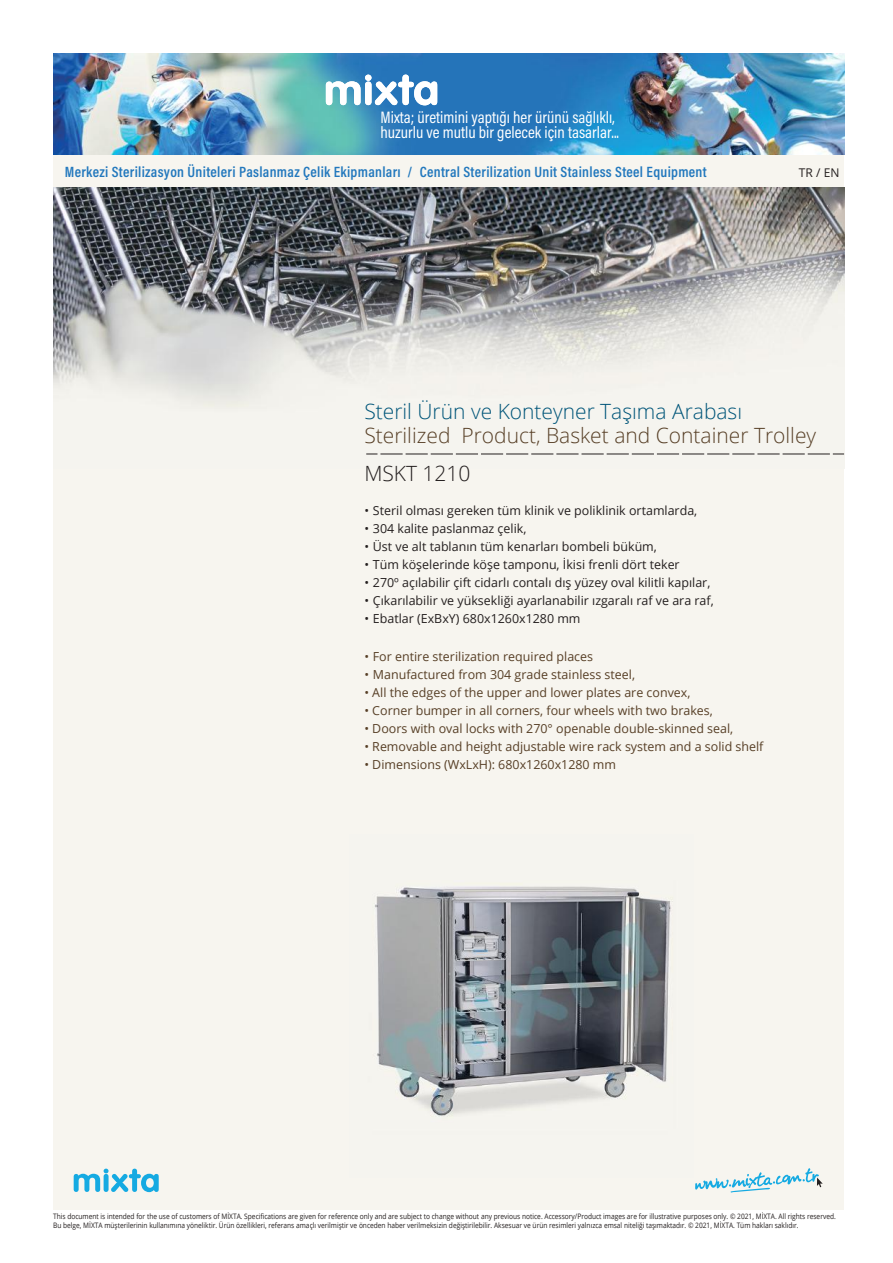
<style>
.page{position:relative;width:893px;height:1263px;background:#fff}
.page>*{position:absolute;margin:0;border:0;box-sizing:border-box;transform-origin:0 0}
.t1{font:300 21px "Open Sans";color:#573f26}
.t2{font:300 21px "Open Sans";color:#005579}
.t3{font:300 21px "Open Sans";color:#241f1f}
.t4{font:16.65px/15px "Acumin Pro Cond";color:#fff}
.t5{font:600 15px "Acumin Pro Cond";letter-spacing:.02em;color:#2278bd}
.t6{font:12.45px "Open Sans";color:#573f26}
.t7{font:12.45px "Open Sans";color:#241f1f}
.t8{font:12px "Open Sans";color:#241f1f}
.t9{font:7.5px/9px "Open Sans";color:#241f1f;scale:.88 1}
</style>
<div class="page">
<div style="left:53px;top:53px;width:791px;height:1157px;background:#f7f5ef"></div>
<img style="left:53px;top:188px;width:791px;height:266px">
<img style="left:53px;top:53px;width:791px;height:102px">
<svg style="left:326px;top:75px;width:111px;height:30px"></svg>
<svg style="left:366px;top:454px;width:478px;height:1px"></svg>
<svg style="left:695px;top:1168px;width:128px;height:24px"></svg>
<svg style="left:74px;top:1168px;width:85px;height:24px"></svg>
<img style="left:375px;top:886px;width:298px;height:231px">
<h2 class="t4" style="left:381px;top:110px;width:240px">Mixta; üretimini yaptığı her ürünü sağlıklı, huzurlu ve mutlu bir gelecek için tasarlar...</h2>
<h3 class="t5" style="left:65px;top:162px;width:643px">Merkezi Sterilizasyon Üniteleri Paslanmaz Çelik Ekipmanları / Central Sterilization Unit Stainless Steel Equipment</h3>
<h3 class="t8" style="left:799px;top:164px;width:42px">TR / EN</h3>
<h1 class="t2" style="left:364px;top:397px;width:379px">Steril Ürün ve Konteyner Taşıma Arabası</h1>
<h1 class="t1" style="left:364px;top:421px;width:453px">Sterilized Product, Basket and Container Trolley</h1>
<h1 class="t3" style="left:364px;top:459px;width:108px">MSKT 1210</h1>
<h3 class="t7" style="left:364px;top:501px;width:334px">• Steril olması gereken tüm klinik ve poliklinik ortamlarda,</h3>
<h3 class="t7" style="left:364px;top:519px;width:164px">• 304 kalite paslanmaz çelik,</h3>
<h3 class="t7" style="left:364px;top:537px;width:294px">• Üst ve alt tablanın tüm kenarları bombeli büküm,</h3>
<h3 class="t7" style="left:364px;top:555px;width:317px">• Tüm köşelerinde köşe tamponu, İkisi frenli dört teker</h3>
<h3 class="t7" style="left:364px;top:573px;width:347px">• 270º açılabilir çift cidarlı contalı dış yüzey oval kilitli kapılar,</h3>
<h3 class="t7" style="left:364px;top:591px;width:351px">• Çıkarılabilir ve yüksekliği ayarlanabilir ızgaralı raf ve ara raf,</h3>
<h3 class="t7" style="left:364px;top:609px;width:218px">• Ebatlar (ExBxY) 680x1260x1280 mm</h3>
<h3 class="t6" style="left:364px;top:648px;width:230px">• For entire sterilization required places</h3>
<h3 class="t6" style="left:364px;top:666px;width:272px">• Manufactured from 304 grade stainless steel,</h3>
<h3 class="t6" style="left:364px;top:684px;width:328px">• All the edges of the upper and lower plates are convex,</h3>
<h3 class="t6" style="left:364px;top:702px;width:350px">• Corner bumper in all corners, four wheels with two brakes,</h3>
<h3 class="t6" style="left:364px;top:720px;width:370px">• Doors with oval locks with 270° openable double-skinned seal,</h3>
<h3 class="t6" style="left:364px;top:738px;width:401px">• Removable and height adjustable wire rack system and a solid shelf</h3>
<h3 class="t6" style="left:364px;top:756px;width:253px">• Dimensions (WxLxH): 680x1260x1280 mm</h3>
<p class="t9" style="left:53px;top:1211px;width:891px">This document is intended for the use of customers of MİXTA. Specifications are given for reference only and are subject to change without any previous notice. Accessory/Product images are for illustrative purposes only. © 2021, MİXTA. All rights reserved.<br>Bu belge, MİXTA müşterilerinin kullanımına yöneliktir. Ürün özellikleri, referans amaçlı verilmiştir ve önceden haber verilmeksizin değiştirilebilir. Aksesuar ve ürün resimleri yalnızca emsal niteliği taşımaktadır. © 2021, MİXTA. Tüm hakları saklıdır.</p>
</div>
